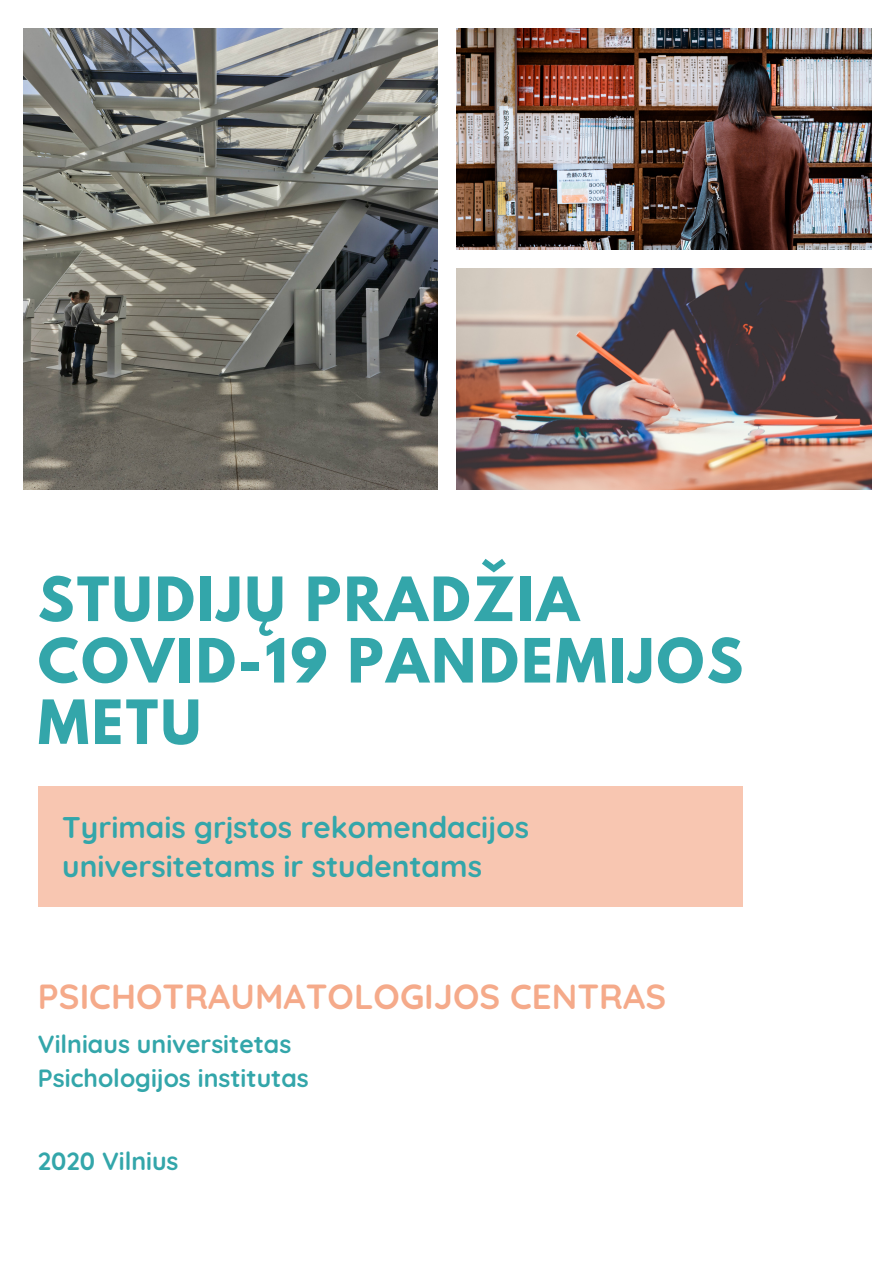
<style>
.page{position:relative;width:894px;height:1264px;background:#fff}
.page>*{position:absolute;margin:0;border:0;box-sizing:border-box;transform-origin:0 0}
.t1{font:700 54px/61.5px "League Spartan";letter-spacing:.05em;color:#33a6aa}
.t2{font:700 34.8px "Quicksand";color:#f5aa8a}
.t3{font:700 29.85px/39.2px "Quicksand";color:#33a6aa}
.t4{font:700 24.75px/33.5px "Quicksand";color:#33a6aa}
</style>
<div class="page">
<div style="left:38px;top:786px;width:704px;height:121px;background:#f8c6b1"></div>
<img style="left:23px;top:29px;width:414px;height:460px">
<img style="left:457px;top:29px;width:414px;height:220px">
<img style="left:457px;top:268px;width:414px;height:221px">
<h1 class="t1" style="left:38px;top:575px;width:706px">STUDIJŲ PRADŽIA<br>COVID-19 PANDEMIJOS<br>METU</h1>
<p class="t3" style="left:62px;top:806px;width:468px">Tyrimais grįstos rekomendacijos universitetams ir studentams</p>
<p class="t2" style="left:38px;top:974px;width:629px">PSICHOTRAUMATOLOGIJOS CENTRAS</p>
<p class="t4" style="left:38px;top:1027px;width:272px">Vilniaus universitetas<br>Psichologijos institutas</p>
<p class="t4" style="left:38px;top:1143px;width:142px">2020 Vilnius</p>
</div>
